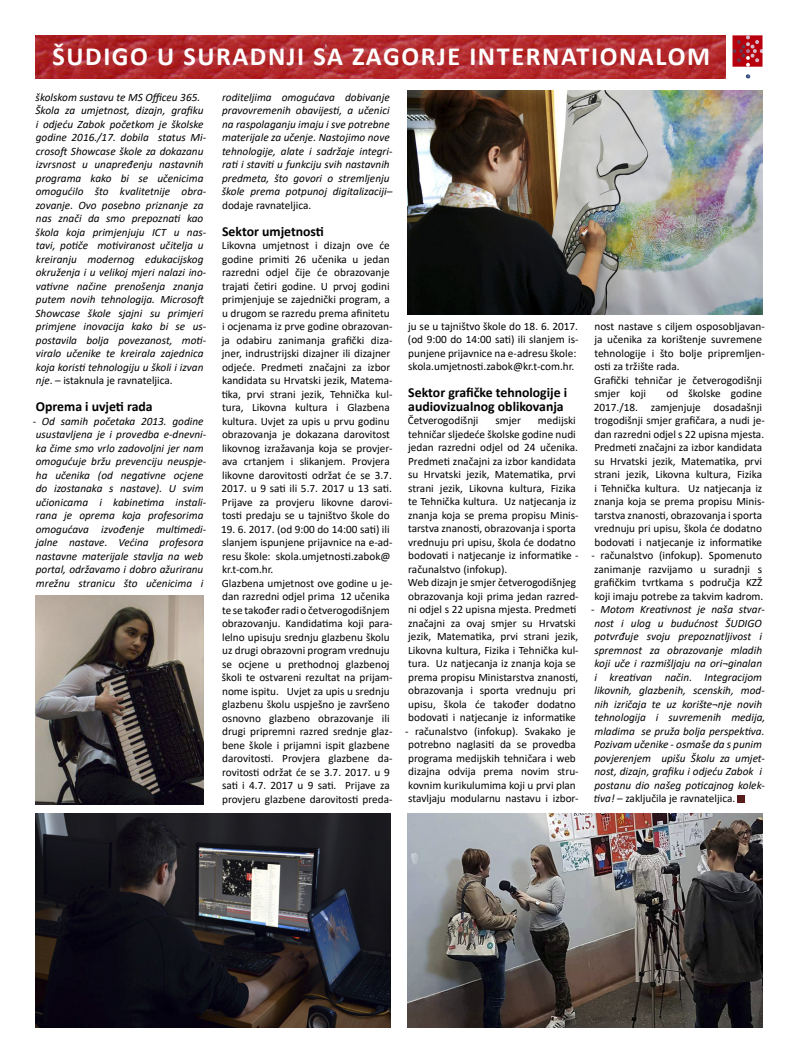
<style>
.page{position:relative;width:798px;height:1063px;background:#fff}
.page>*{position:absolute;margin:0;border:0;box-sizing:border-box;transform-origin:0 0}
.t1{font:700 26.25px "Calibri";letter-spacing:.06em;color:#fff}
.t2{font:700 13.75px/13.5px "Calibri";color:#000}
.t3{font:11.25px/13.5px "Calibri";color:#000}
.t4{font:italic 11.25px/13.5px "Calibri";color:#000}
.s1{font-style:normal}
</style>
<div class="page">
<img style="left:732px;top:35px;width:30px;height:43px">
<img style="left:35px;top:35px;width:690px;height:43px">
<div style="left:737px;top:795px;width:7px;height:7px;background:#581c1c"></div>
<img style="left:407px;top:91px;width:355px;height:223px">
<img style="left:35px;top:813px;width:355px;height:215px">
<img style="left:407px;top:813px;width:355px;height:215px">
<img style="left:35px;top:595px;width:169px;height:209px">
<h1 class="t1" style="left:52px;top:38px;width:658px">ŠUDIGO U SURADNJI SA ZAGORJE INTERNATIONALOM</h1>
<p class="t4" style="left:35px;top:90px;width:172px">školskom sustavu te MS Officeu 365.<br>Škola za umjetnost, dizajn, grafiku i odjeću Zabok početkom je školske godine 2016./17. dobila status Mi&shy;crosoft Showcase škole za dokazanu izvrsnost u unapređenju nastavnih programa kako bi se učenicima omogućilo što kvalitetnije obra&shy;zovanje. Ovo posebno priznanje za nas znači da smo prepoznati kao škola koja primjenjuju ICT u nas&shy;tavi, potiče motiviranost učitelja u kreiranju modernog edukacijskog okruženja i u velikoj mjeri nalazi ino&shy;vativne načine prenošenja znanja putem novih tehnologija. Microsoft Showcase škole sjajni su primjeri primjene inovacija kako bi se us&shy;postavila bolja povezanost, moti&shy;viralo učenike te kreirala zajednica koja koristi tehnologiju u školi i izvan nje<span class="s1">. – istaknula je ravnateljica.</span></p>
<p class="t2" style="left:36px;top:400px;width:118px">Oprema i uvjeti rada</p>
<p class="t4" style="left:33px;top:414px;width:175px">- Od samih početaka 2013. godine usustavljena je i provedba e-dnevni&shy;ka čime smo vrlo zadovoljni jer nam omogućuje bržu prevenciju neuspje&shy;ha učenika (od negativne ocjene do izostanaka s nastave). U svim učionicama i kabinetima instali&shy;rana je oprema koja profesorima omogućava izvođenje multimedi&shy;jalne nastave. Većina profesora nastavne materijale stavlja na web portal, održavamo i dobro ažuriranu mrežnu stranicu što učenicima i</p>
<p class="t4" style="left:222px;top:90px;width:172px">roditeljima omogućava dobivanje pravovremenih obavijesti, a učenici na raspolaganju imaju i sve potrebne materijale za učenje. Nastojimo nove tehnologije, alate i sadržaje integri&shy;rati i staviti u funkciju svih nastavnih predmeta, što govori o stremljenju škole prema potpunoj digitalizaciji–</p>
<p class="t3" style="left:222px;top:198px;width:91px">dodaje ravnateljica.</p>
<p class="t2" style="left:222px;top:224px;width:103px">Sektor umjetnosti</p>
<p class="t3" style="left:221px;top:238px;width:172px">Likovna umjetnost i dizajn ove će godine primiti 26 učenika u jedan razredni odjel čije će obrazovanje trajati četiri godine. U prvoj godini primjenjuje se zajednički program, a u drugom se razredu prema afinitetu i ocjenama iz prve godine obrazovan&shy;ja odabiru zanimanja grafički diza&shy;jner, indrustrijski dizajner ili dizajner odjeće. Predmeti značajni za izbor kandidata su Hrvatski jezik, Matema&shy;tika, prvi strani jezik, Tehnička kul&shy;tura, Likovna kultura i Glazbena kultura. Uvjet za upis u prvu godinu obrazovanja je dokazana darovitost likovnog izražavanja koja se provjer&shy;ava crtanjem i slikanjem. Provjera likovne darovitosti održat će se 3.7.<br>2017. u 9 sati ili 5.7. 2017 u 13 sati.<br>Prijave za provjeru likovne darovi&shy;tosti predaju se u tajništvo škole do</p>
<p class="t3" style="left:221px;top:522px;width:173px">19. 6. 2017. (od 9:00 do 14:00 sati) ili slanjem ispunjene prijavnice na e-ad&shy;resu škole: skola.umjetnosti.zabok@ kr.t-com.hr.<br>Glazbena umjetnost ove godine u je&shy;dan razredni odjel prima 12 učenika te se također radi o četverogodišnjem obrazovanju. Kandidatima koji para&shy;lelno upisuju srednju glazbenu školu uz drugi obrazovni program vrednuju se ocjene u prethodnoj glazbenoj školi te ostvareni rezultat na prijam&shy;nome ispitu. Uvjet za upis u srednju glazbenu školu uspješno je završeno osnovno glazbeno obrazovanje ili drugi pripremni razred srednje glaz&shy;bene škole i prijamni ispit glazbene darovitosti. Provjera glazbene da&shy;rovitosti održat će se 3.7. 2017. u 9 sati i 4.7. 2017 u 9 sati. Prijave za provjeru glazbene darovitosti preda-</p>
<p class="t3" style="left:408px;top:319px;width:172px">ju se u tajništvo škole do 18. 6. 2017. (od 9:00 do 14:00 sati) ili slanjem is&shy;punjene prijavnice na e-adresu škole: skola.umjetnosti.zabok@kr.t-com.hr.</p>
<p class="t2" style="left:408px;top:386px;width:160px">Sektor grafičke tehnologije i audiovizualnog oblikovanja</p>
<p class="t3" style="left:407px;top:413px;width:72px">Četverogodišnji</p>
<p class="t3" style="left:495px;top:413px;width:27px">smjer</p>
<p class="t3" style="left:594px;top:319px;width:172px">nost nastave s ciljem osposobljavan&shy;ja učenika za korištenje suvremene tehnologije i što bolje pripremljen&shy;osti za tržište rada.<br>Grafički tehničar je četverogodišnji smjer koji</p>
<p class="t3" style="left:593px;top:386px;width:172px;text-indent:73px">od školske godine 2017./18. zamjenjuje dosadašnji trogodišnji smjer grafičara, a nudi je&shy;dan razredni odjel s 22 upisna mjesta.<br>Predmeti značajni za izbor kandidata su Hrvatski jezik, Matematika, prvi strani jezik, Likovna kultura, Fizika i Tehnička kultura. Uz natjecanja iz znanja koja se prema propisu Minis&shy;tarstva znanosti, obrazovanja i sporta vrednuju pri upisu, škola će dodatno bodovati i natjecanje iz informatike</p>
<p class="t3" style="left:591px;top:548px;width:173px">- računalstvo (infokup). Spomenuto zanimanje razvijamo u suradnji s grafičkim tvrtkama s područja KZŽ koji imaju potrebe za takvim kadrom.</p>
<p class="t4" style="left:591px;top:602px;width:175px">- Motom Kreativnost je naša stvar&shy;nost i ulog u budućnost ŠUDIGO potvrđuje svoju prepoznatljivost i spremnost za obrazovanje mladih koji uče i razmišljaju na ori¬ginalan<br>i kreativan način. Integracijom likovnih, glazbenih, scenskih, mod&shy;nih izričaja te uz korište¬nje novih tehnologija i suvremenih medija, mladima se pruža bolja perspektiva.<br>Pozivam učenike - osmaše da s punim povjerenjem upišu Školu za umjet&shy;nost, dizajn, grafiku i odjeću Zabok i postanu dio našeg poticajnog kolek&shy;tiva! <span class="s1">– zaključila je ravnateljica.</span></p>
<p class="t3" style="left:408px;top:413px;width:172px;text-indent:130px">medijski tehničar sljedeće školske godine nudi jedan razredni odjel od 24 učenika.<br>Predmeti značajni za izbor kandidata su Hrvatski jezik, Matematika, prvi strani jezik, Likovna kultura, Fizika te Tehnička kultura. Uz natjecanja iz znanja koja se prema propisu Minis&shy;tarstva znanosti, obrazovanja i sporta vrednuju pri upisu, škola će dodatno bodovati i natjecanje iz informatike - računalstvo (infokup).<br>Web dizajn je smjer četverogodišnjeg obrazovanja koji prima jedan razred&shy;ni odjel s 22 upisna mjesta. Predmeti značajni za ovaj smjer su Hrvatski jezik, Matematika, prvi strani jezik, Likovna kultura, Fizika i Tehnička kul&shy;tura. Uz natjecanja iz znanja koja se prema propisu Ministarstva znanosti, obrazovanja i sporta vrednuju pri upisu, škola će također dodatno bodovati i natjecanje iz informatike</p>
<p class="t3" style="left:405px;top:724px;width:175px">- računalstvo (infokup). Svakako je potrebno naglasiti da se provedba programa medijskih tehničara i web dizajna odvija prema novim stru&shy;kovnim kurikulumima koji u prvi plan stavljaju modularnu nastavu i izbor-</p>
</div>
